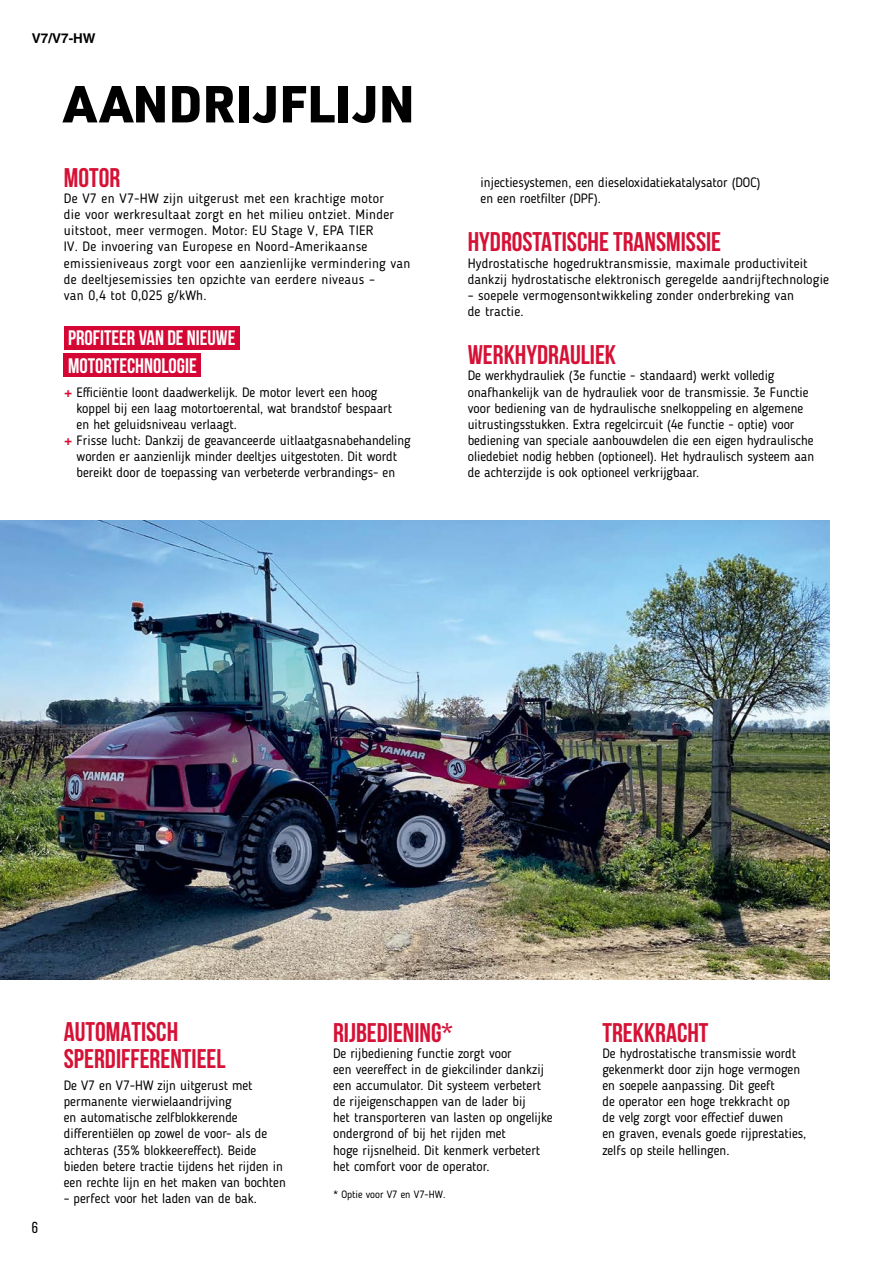
<style>
.page{position:relative;width:893px;height:1263px;background:#fff}
.page>*{position:absolute;margin:0;border:0;box-sizing:border-box;transform-origin:0 0}
.t1{font:900 51px "URWDIN";color:#000}
.t2{font:700 27px/27px "Bebas Neue";color:#d61136}
.t3{font:700 21px/27.5px "Bebas Neue";color:#fff}
.t4{font:15.9px "Bebas Neue";color:#000}
.t5{font:13.5px/16px "Blogger Sans";color:#000}
.t6{font:13.5px/16.2px "Blogger Sans";letter-spacing:.02em;color:#000}
.t7{font:700 13.5px "Helvetica LT Pro";color:#000}
.t8{font:10.5px "Blogger Sans";color:#000}
.s1{font-family:"Helvetica LT Pro";font-weight:900;color:#d61136}
</style>
<div class="page">
<div style="left:64px;top:326px;width:176px;height:24px;background:#d50634"></div>
<div style="left:64px;top:354px;width:137px;height:23px;background:#d50634"></div>
<img style="left:0;top:520px;width:829px;height:460px">
<p class="t7" style="left:32px;top:30px;width:65px">V7/V7-HW</p>
<h1 class="t1" style="left:64px;top:69px;width:353px">AANDRIJFLIJN</h1>
<h2 class="t2" style="left:64px;top:164px;width:58px">MOTOR</h2>
<p class="t6" style="left:64px;top:190px;width:348px">De V7 en V7-HW zijn uitgerust met een krachtige motor<br>die voor werkresultaat zorgt en het milieu ontziet. Minder uitstoot, meer vermogen. Motor: EU Stage V, EPA TIER<br>IV. De invoering van Europese en Noord-Amerikaanse emissieniveaus zorgt voor een aanzienlijke vermindering van de deeltjesemissies ten opzichte van eerdere niveaus –<br>van 0,4 tot 0,025 g/kWh.</p>
<h3 class="t3" style="left:68px;top:324px;width:169px">PROFITEER VAN DE NIEUWE<br>MOTORTECHNOLOGIE</h3>
<p class="t5" style="left:64px;top:384px;width:315px"><span class="s1">+</span> Efficiëntie loont daadwerkelijk. De motor levert een hoog</p>
<p class="t5" style="left:77px;top:400px;width:317px">koppel bij een laag motortoerental, wat brandstof bespaart</p>
<p class="t5" style="left:77px;top:416px;width:162px">en het geluidsniveau verlaagt.</p>
<p class="t5" style="left:64px;top:432px;width:349px"><span class="s1">+</span> Frisse lucht: Dankzij de geavanceerde uitlaatgasnabehandeling</p>
<p class="t5" style="left:77px;top:448px;width:322px">worden er aanzienlijk minder deeltjes uitgestoten. Dit wordt</p>
<p class="t5" style="left:77px;top:464px;width:320px">bereikt door de toepassing van verbeterde verbrandings- en</p>
<p class="t5" style="left:480px;top:174px;width:282px">injectiesystemen, een dieseloxidatiekatalysator (DOC) en een roetfilter (DPF).</p>
<h2 class="t2" style="left:468px;top:228px;width:255px">HYDROSTATISCHE TRANSMISSIE</h2>
<p class="t5" style="left:468px;top:255px;width:363px">Hydrostatische hogedruktransmissie, maximale productiviteit dankzij hydrostatische elektronisch geregelde aandrijftechnologie</p>
<p class="t5" style="left:468px;top:287px;width:328px">– soepele vermogensontwikkeling zonder onderbreking van de tractie.</p>
<h2 class="t2" style="left:468px;top:341px;width:150px">WERKHYDRAULIEK</h2>
<p class="t5" style="left:468px;top:368px;width:348px">De werkhydrauliek (3e functie - standaard) werkt volledig onafhankelijk van de hydrauliek voor de transmissie. 3e Functie voor bediening van de hydraulische snelkoppeling en algemene uitrustingsstukken. Extra regelcircuit (4e functie - optie) voor bediening van speciale aanbouwdelen die een eigen hydraulische oliedebiet nodig hebben (optioneel). Het hydraulisch systeem aan de achterzijde is ook optioneel verkrijgbaar.</p>
<p class="t4" style="left:32px;top:1219px;width:8px">6</p>
<h2 class="t2" style="left:64px;top:1018px;width:163px">AUTOMATISCH<br>SPERDIFFERENTIEEL</h2>
<p class="t5" style="left:64px;top:1077px;width:224px">De V7 en V7-HW zijn uitgerust met permanente vierwielaandrijving<br>en automatische zelfblokkerende differentiëlen op zowel de voor- als de achteras (35% blokkeereffect). Beide bieden betere tractie tijdens het rijden in een rechte lijn en het maken van bochten</p>
<p class="t5" style="left:64px;top:1190px;width:194px">– perfect voor het laden van de bak.</p>
<h2 class="t2" style="left:333px;top:1018px;width:121px">RIJBEDIENING*</h2>
<p class="t5" style="left:333px;top:1045px;width:221px">De rijbediening functie zorgt voor<br>een veereffect in de giekcilinder dankzij een accumulator. Dit systeem verbetert de rijeigenschappen van de lader bij<br>het transporteren van lasten op ongelijke ondergrond of bij het rijden met<br>hoge rijsnelheid. Dit kenmerk verbetert het comfort voor de operator.</p>
<p class="t8" style="left:333px;top:1188px;width:114px">* Optie voor V7 en V7-HW.</p>
<h2 class="t2" style="left:602px;top:1018px;width:108px">TREKKRACHT</h2>
<p class="t5" style="left:602px;top:1045px;width:205px">De hydrostatische transmissie wordt gekenmerkt door zijn hoge vermogen en soepele aanpassing. Dit geeft<br>de operator een hoge trekkracht op<br>de velg zorgt voor effectief duwen<br>en graven, evenals goede rijprestaties, zelfs op steile hellingen.</p>
</div>
